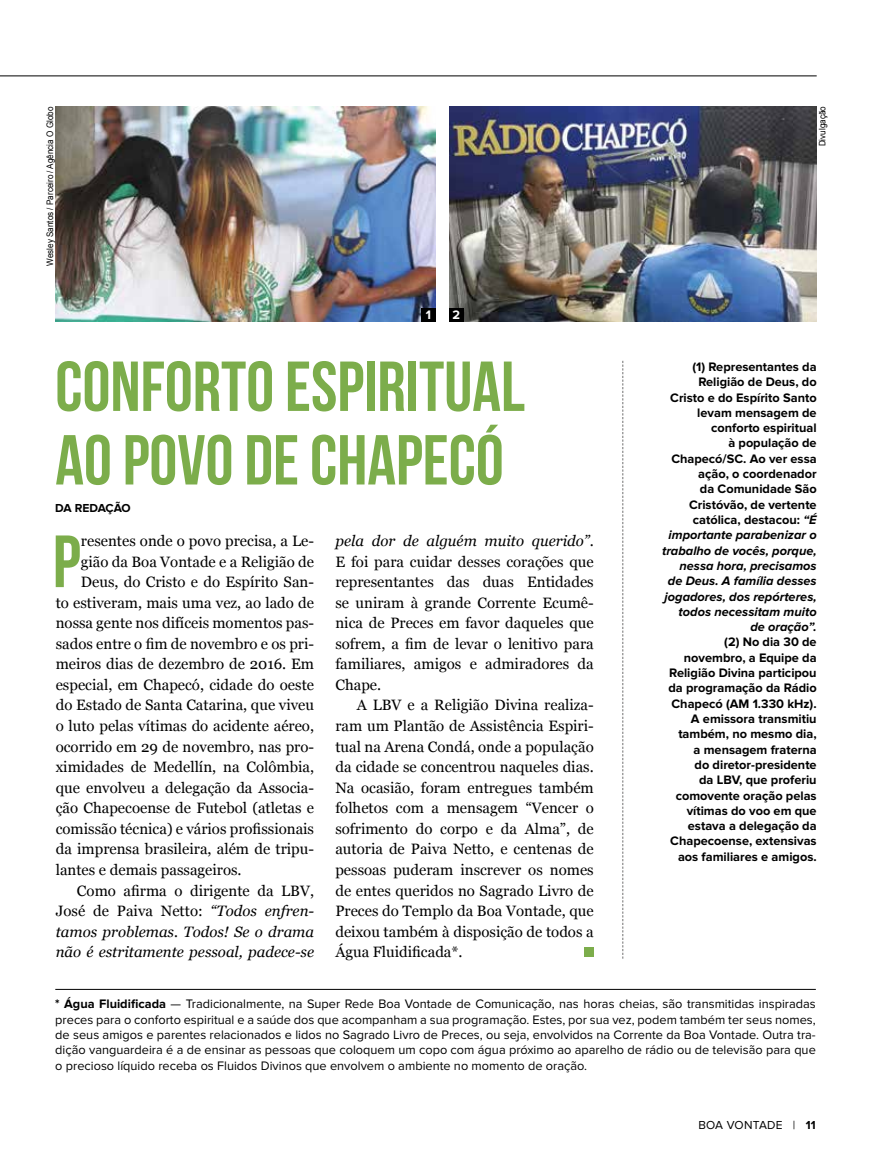
<style>
.page{position:relative;width:872px;height:1170px;background:#fff}
.page>*{position:absolute;margin:0;border:0;box-sizing:border-box;transform-origin:0 0}
.t1{font:700 73.65px "Bebas Neue";color:#7cad4b}
.t2{font:700 70.5px/73.5px "Bebas Neue";color:#7cad4b}
.t3{font:15px/20.5px "Georgia";color:#000;text-align:justify}
.t4{font:italic 15px "Georgia";color:#000}
.t5{font:700 12.75px/15.3px "Proxima Nova";color:#000;text-align:right}
.t6{font:12.75px/15.3px "Proxima Nova";color:#000;text-align:justify}
.t7{font:700 12.75px "Proxima Nova";color:#fff}
.t8{font:12px "Proxima Nova";letter-spacing:.02em;color:#000}
.t9{font:700 12px "Proxima Nova";letter-spacing:-.035em;color:#000}
.t10{font:9px "Arial";color:#000;scale:.9 1}
.s1{font-style:italic}
.s2{font-weight:700}
</style>
<div class="page">
<img style="left:55px;top:106px;width:381px;height:216px">
<img style="left:449px;top:106px;width:367px;height:216px">
<svg style="left:622px;top:361px;width:1px;height:597px"></svg>
<div style="left:584px;top:947px;width:10px;height:10px;background:#7cad4b"></div>
<hr style="left:55px;top:988px;width:761px;height:1px;background:#000">
<hr style="left:0;top:75px;width:816px;height:1px;background:#000">
<div style="left:421px;top:308px;width:15px;height:14px;background:#000"></div>
<div style="left:449px;top:308px;width:15px;height:14px;background:#000"></div>
<p class="t10" style="left:44px;top:266px;width:178px;rotate:-90deg">Wesley Santos / Parceiro / Agência O Globo</p>
<p class="t7" style="left:426px;top:307px;width:7px">1</p>
<p class="t7" style="left:452px;top:307px;width:9px">2</p>
<h2 class="t2" style="left:55px;top:349px;width:471px">CONFORTO ESPIRITUAL<br>AO POVO DE CHAPECÓ</h2>
<p class="t9" style="left:55px;top:500px;width:77px">DA REDAÇÃO</p>
<h1 class="t1" style="left:53px;top:521px;width:30px">P</h1>
<p class="t3" style="left:81px;top:530px;width:235px">resentes onde o povo precisa, a Le-</p>
<p class="t3" style="left:81px;top:550px;width:235px">gião da Boa Vontade e a Religião de</p>
<p class="t3" style="left:81px;top:571px;width:235px">Deus, do Cristo e do Espírito San-</p>
<p class="t3" style="left:56px;top:591px;width:260px">to estiveram, mais uma vez, ao lado de</p>
<p class="t3" style="left:56px;top:612px;width:260px">nossa gente nos difíceis momentos pas-</p>
<p class="t3" style="left:56px;top:632px;width:260px">sados entre o fim de novembro e os pri-</p>
<p class="t3" style="left:56px;top:653px;width:260px">meiros dias de dezembro de 2016. Em</p>
<p class="t3" style="left:56px;top:673px;width:260px">especial, em Chapecó, cidade do oeste</p>
<p class="t3" style="left:56px;top:694px;width:260px">do Estado de Santa Catarina, que viveu</p>
<p class="t3" style="left:56px;top:715px;width:260px">o luto pelas vítimas do acidente aéreo,</p>
<p class="t3" style="left:56px;top:735px;width:260px">ocorrido em 29 de novembro, nas pro-</p>
<p class="t3" style="left:56px;top:756px;width:260px">ximidades de Medellín, na Colômbia,</p>
<p class="t3" style="left:56px;top:776px;width:260px">que envolveu a delegação da Associa-</p>
<p class="t3" style="left:56px;top:797px;width:260px">ção Chapecoense de Futebol (atletas e</p>
<p class="t3" style="left:56px;top:817px;width:260px">comissão técnica) e vários profissionais</p>
<p class="t3" style="left:56px;top:838px;width:260px">da imprensa brasileira, além de tripu-</p>
<p class="t3" style="left:56px;top:858px;width:187px">lantes e demais passageiros.</p>
<p class="t3" style="left:77px;top:879px;width:239px">Como afirma o dirigente da LBV,</p>
<p class="t3" style="left:56px;top:899px;width:260px">José de Paiva Netto: <span class="s1">“Todos enfren-</span></p>
<p class="t4" style="left:56px;top:920px;width:260px">tamos problemas. Todos! Se o drama</p>
<p class="t4" style="left:56px;top:941px;width:260px">não é estritamente pessoal, padece-se</p>
<p class="t3" style="left:335px;top:530px;width:260px"><span class="s1">pela dor de alguém muito querido”</span>.<br>E foi para cuidar desses corações que representantes das duas Entidades se uniram à grande Corrente Ecumê&shy;nica de Preces em favor daqueles que sofrem, a fim de levar o lenitivo para familiares, amigos e admiradores da Chape.</p>
<p class="t3" style="left:335px;top:694px;width:260px;text-indent:21px">A LBV e a Religião Divina realiza&shy;ram um Plantão de Assistência Espiri&shy;tual na Arena Condá, onde a população da cidade se concentrou naqueles dias.<br>Na ocasião, foram entregues também folhetos com a mensagem “Vencer o sofrimento do corpo e da Alma”, de autoria de Paiva Netto, e centenas de pessoas puderam inscrever os nomes de entes queridos no Sagrado Livro de Preces do Templo da Boa Vontade, que deixou também à disposição de todos a Água Fluidificada*.</p>
<p class="t10" style="left:816px;top:146px;width:46px;rotate:-90deg">Divulgação</p>
<p class="t5" style="left:662px;top:359px;width:156px">(1) Representantes da<br>Religião de Deus, do<br>Cristo e do Espírito Santo levam mensagem de conforto espiritual<br>à população de<br>Chapecó/SC. Ao ver essa ação, o coordenador<br>da Comunidade São<br>Cristóvão, de vertente católica, destacou: <span class="s1">“É importante parabenizar o trabalho de vocês, porque, nessa hora, precisamos de Deus. A família desses jogadores, dos repórteres, todos necessitam muito de oração”.</span></p>
<p class="t5" style="left:668px;top:634px;width:150px">(2) No dia 30 de novembro, a Equipe da<br>Religião Divina participou da programação da Rádio<br>Chapecó (AM 1.330 kHz).<br>A emissora transmitiu também, no mesmo dia, a mensagem fraterna<br>do diretor-presidente<br>da LBV, que proferiu comovente oração pelas vítimas do voo em que estava a delegação da<br>Chapecoense, extensivas aos familiares e amigos.</p>
<p class="t6" style="left:55px;top:996px;width:762px"><span class="s2">* Água Fluidificada</span> — Tradicionalmente, na Super Rede Boa Vontade de Comunicação, nas horas cheias, são transmitidas inspiradas preces para o conforto espiritual e a saúde dos que acompanham a sua programação. Estes, por sua vez, podem também ter seus nomes, de seus amigos e parentes relacionados e lidos no Sagrado Livro de Preces, ou seja, envolvidos na Corrente da Boa Vontade. Outra tra&shy;dição vanguardeira é a de ensinar as pessoas que coloquem um copo com água próximo ao aparelho de rádio ou de televisão para que o precioso líquido receba os Fluidos Divinos que envolvem o ambiente no momento de oração.</p>
<p class="t8" style="left:698px;top:1117px;width:119px">BOA VONTADE | <span class="s2">11</span></p>
</div>
